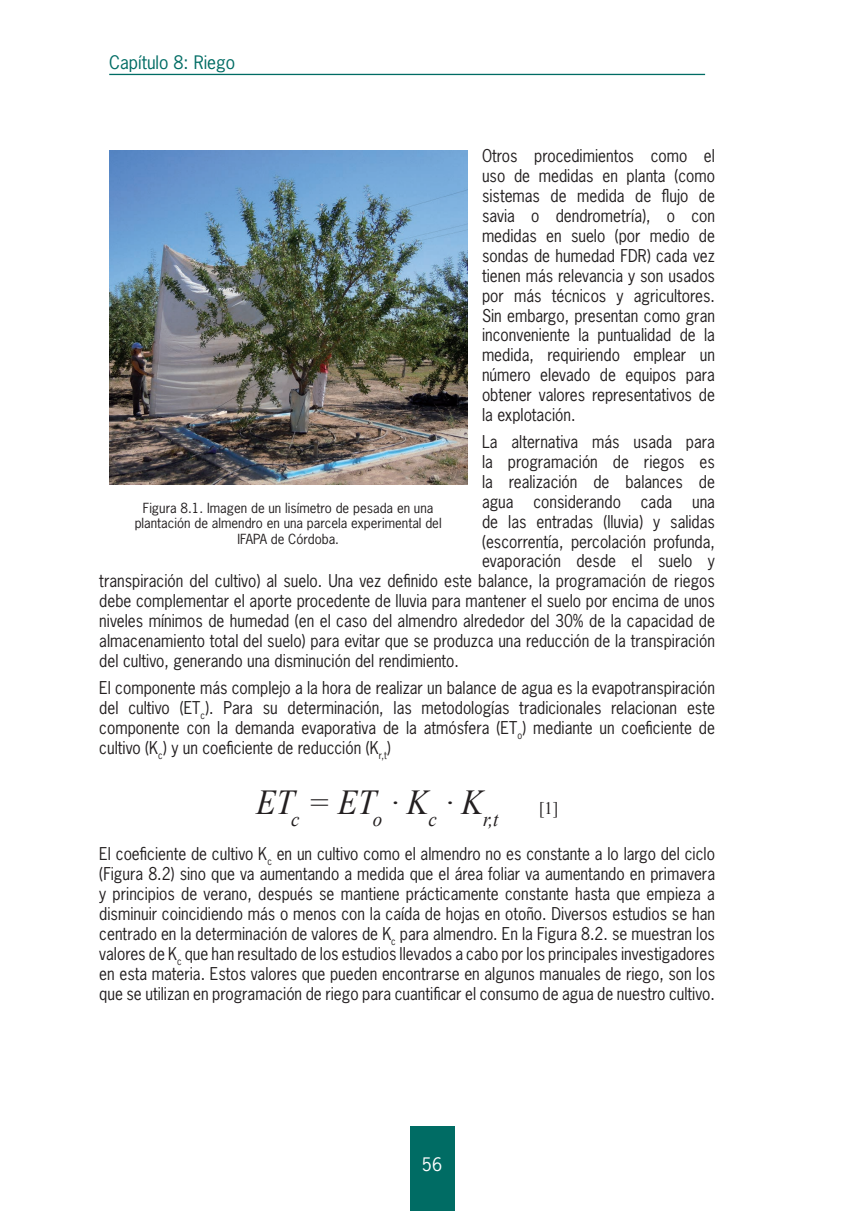
<style>
.page{position:relative;width:864px;height:1211px;background:#fff}
.page>*{position:absolute;margin:0;border:0;box-sizing:border-box;transform-origin:0 0}
.t1{font:italic 35px "Times New Roman";color:#231f20;scale:.93 1}
.t2{font:17.5px "News Gothic Std";color:#006c64}
.t3{font:17.5px "Times New Roman";color:#231f20;scale:.93 1}
.t4{font:17.5px "News Gothic Std";color:#fff}
.t5{font:16.62px/19.9px "News Gothic Std";color:#231f20;text-align:justify;scale:.93 1}
.t6{font:13.12px/15.8px "News Gothic Std";color:#231f20;text-align:center}
</style>
<div class="page">
<div style="left:409px;top:1126px;width:45px;height:84px;background:#006c64"></div>
<hr style="left:109px;top:74px;width:595px;height:1px;background:#006c64">
<img style="left:109px;top:150px;width:358px;height:334px">
<p class="t2" style="left:109px;top:51px;width:127px">Capítulo 8: Riego</p>
<p class="t5" style="left:482px;top:145px;width:252px">Otros procedimientos como el uso de medidas en planta (como sistemas de medida de flujo de savia o dendrometría), o con medidas en suelo (por medio de sondas de humedad FDR) cada vez tienen más relevancia y son usados por más técnicos y agricultores.<br>Sin embargo, presentan como gran inconveniente la puntualidad de la medida, requiriendo emplear un número elevado de equipos para obtener valores representativos de la explotación.</p>
<p class="t5" style="left:482px;top:431px;width:252px">La alternativa más usada para</p>
<p class="t5" style="left:482px;top:451px;width:252px">la programación de riegos es</p>
<p class="t5" style="left:482px;top:471px;width:252px">la realización de balances de</p>
<p class="t5" style="left:482px;top:491px;width:252px">agua considerando cada una</p>
<p class="t5" style="left:482px;top:511px;width:252px">de las entradas (lluvia) y salidas</p>
<p class="t5" style="left:482px;top:531px;width:252px">(escorrentía, percolación profunda,</p>
<p class="t5" style="left:482px;top:551px;width:252px">evaporación desde el suelo y</p>
<p class="t5" style="left:99px;top:571px;width:663px">transpiración del cultivo) al suelo. Una vez definido este balance, la programación de riegos</p>
<p class="t5" style="left:99px;top:591px;width:663px">debe complementar el aporte procedente de lluvia para mantener el suelo por encima de unos</p>
<p class="t5" style="left:99px;top:611px;width:663px">niveles mínimos de humedad (en el caso del almendro alrededor del 30% de la capacidad de</p>
<p class="t5" style="left:99px;top:631px;width:663px">almacenamiento total del suelo) para evitar que se produzca una reducción de la transpiración</p>
<p class="t5" style="left:99px;top:651px;width:388px">del cultivo, generando una disminución del rendimiento.</p>
<p class="t5" style="left:99px;top:677px;width:663px">El componente más complejo a la hora de realizar un balance de agua es la evapotranspiración del cultivo (ET<sub>c</sub>). Para su determinación, las metodologías tradicionales relacionan este componente con la demanda evaporativa de la atmósfera (ET<sub>o</sub>) mediante un coeficiente de cultivo (K<sub>c</sub>) y un coeficiente de reducción (K<sub>r,t</sub>)</p>
<p class="t6" style="left:135px;top:500px;width:308px">Figura 8.1. Imagen de un lisímetro de pesada en una plantación de almendro en una parcela experimental del<br>IFAPA de Córdoba.</p>
<h1 class="t1" style="left:256px;top:778px;width:262px">ET<sub>c</sub> = ET<sub>o</sub> · K<sub>c</sub> · K<sub>r,t</sub></h1>
<p class="t3" style="left:539px;top:796px;width:22px">[1]</p>
<p class="t5" style="left:99px;top:843px;width:663px">El coeficiente de cultivo K<sub>c</sub> en un cultivo como el almendro no es constante a lo largo del ciclo (Figura 8.2) sino que va aumentando a medida que el área foliar va aumentando en primavera y principios de verano, después se mantiene prácticamente constante hasta que empieza a disminuir coincidiendo más o menos con la caída de hojas en otoño. Diversos estudios se han centrado en la determinación de valores de K<sub>c</sub> para almendro. En la Figura 8.2. se muestran los valores de K<sub>c</sub> que han resultado de los estudios llevados a cabo por los principales investigadores en esta materia. Estos valores que pueden encontrarse en algunos manuales de riego, son los que se utilizan en programación de riego para cuantificar el consumo de agua de nuestro cultivo.</p>
<p class="t4" style="left:421px;top:1152px;width:22px">56</p>
</div>
